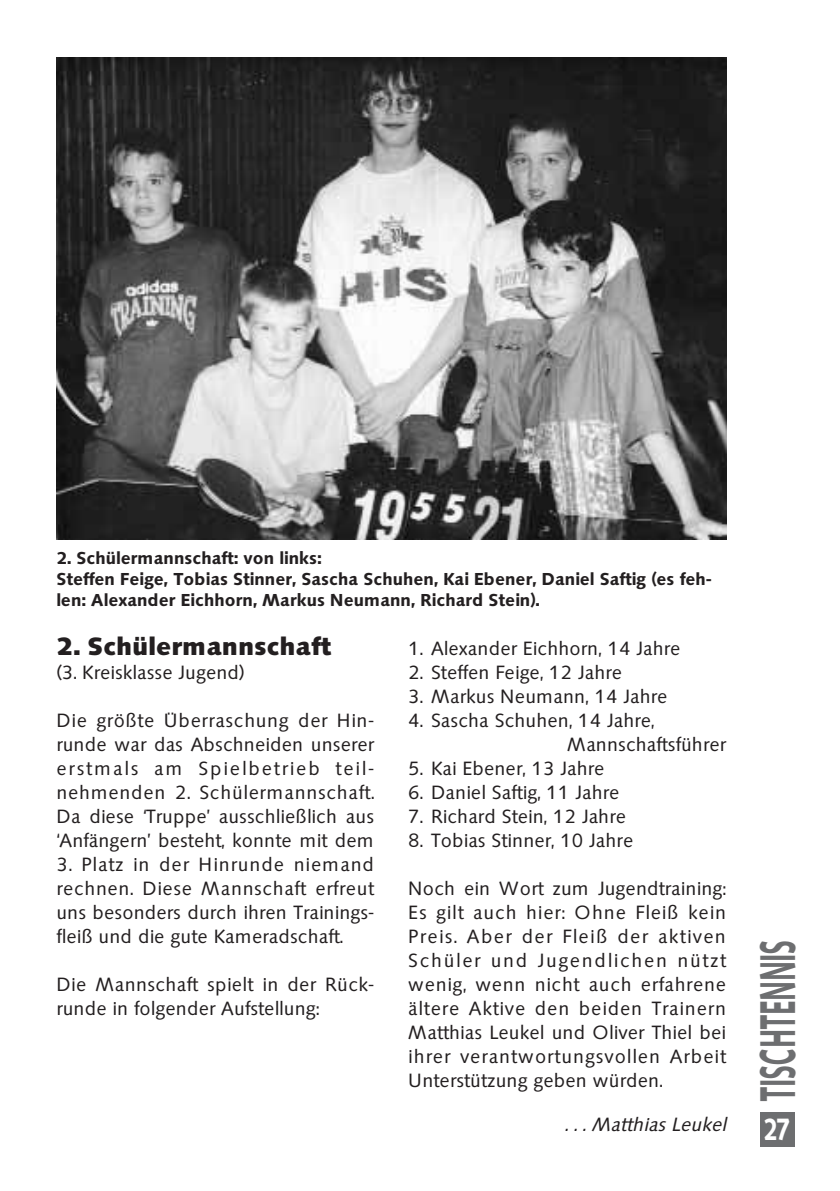
<style>
.page{position:relative;width:840px;height:1191px;background:#fff}
.page>*{position:absolute;margin:0;border:0;box-sizing:border-box;transform-origin:0 0}
.t1{font:600 52px "Saxony";color:#6d6e70;scale:.5 1}
.t2{font:600 32px "Saxony";color:#fff;scale:.75 1}
.t3{font:700 26px "Saxony";color:#231f20}
.t4{font:20px/24px "Saxony";color:#231f20;text-align:justify}
.t5{font:italic 20px "Saxony";color:#231f20}
.t6{font:600 18px/21px "Saxony";color:#231f20}
</style>
<div class="page">
<div style="left:760px;top:1112px;width:34px;height:34px;background:#6d6e70"></div>
<img style="left:57px;top:57px;width:669px;height:482px">
<p class="t6" style="left:57px;top:549px;width:656px">2. Schülermannschaft: von links:<br>Steffen Feige, Tobias Stinner, Sascha Schuhen, Kai Ebener, Daniel Saftig (es feh&shy;len: Alexander Eichhorn, Markus Neumann, Richard Stein).</p>
<h3 class="t3" style="left:57px;top:636px;width:276px">2. Schülermannschaft</h3>
<p class="t4" style="left:57px;top:662px;width:189px">(3. Kreisklasse Jugend)</p>
<p class="t4" style="left:57px;top:710px;width:319px">Die größte Überraschung der Hin&shy;runde war das Abschneiden unserer erstmals am Spielbetrieb teil&shy;nehmenden 2. Schülermannschaft.<br>Da diese ‘Truppe’ ausschließlich aus ‘Anfängern’ besteht, konnte mit dem</p>
<p class="t4" style="left:57px;top:854px;width:319px">3. Platz in der Hinrunde niemand rechnen. Diese Mannschaft erfreut uns besonders durch ihren Trainings&shy;fleiß und die gute Kameradschaft.</p>
<p class="t4" style="left:57px;top:974px;width:319px">Die Mannschaft spielt in der Rück&shy;runde in folgender Aufstellung:</p>
<p class="t4" style="left:408px;top:638px;width:273px">1. Alexander Eichhorn, 14 Jahre</p>
<p class="t4" style="left:408px;top:662px;width:215px">2. Steffen Feige, 12 Jahre</p>
<p class="t4" style="left:408px;top:686px;width:261px">3. Markus Neumann, 14 Jahre</p>
<p class="t4" style="left:567px;top:710px;width:160px;text-indent:-159px">4. Sascha Schuhen, 14 Jahre,<br>Mannschaftsführer</p>
<p class="t4" style="left:408px;top:758px;width:198px">5. Kai Ebener, 13 Jahre</p>
<p class="t4" style="left:408px;top:782px;width:213px">6. Daniel Saftig, 11 Jahre</p>
<p class="t4" style="left:408px;top:806px;width:219px">7. Richard Stein, 12 Jahre</p>
<p class="t4" style="left:408px;top:830px;width:226px">8. Tobias Stinner, 10 Jahre</p>
<p class="t4" style="left:408px;top:878px;width:319px">Noch ein Wort zum Jugendtraining:<br>Es gilt auch hier: Ohne Fleiß kein Preis. Aber der Fleiß der aktiven Schüler und Jugendlichen nützt wenig, wenn nicht auch erfahrene ältere Aktive den beiden Trainern Matthias Leukel und Oliver Thiel bei ihrer verantwortungsvollen Arbeit Unterstützung geben würden.</p>
<p class="t5" style="left:565px;top:1116px;width:167px">. . . Matthias Leukel</p>
<h1 class="t1" style="left:757px;top:1100px;width:324px;rotate:-90deg">TISCHTENNIS</h1>
<h2 class="t2" style="left:763px;top:1116px;width:38px">27</h2>
</div>
